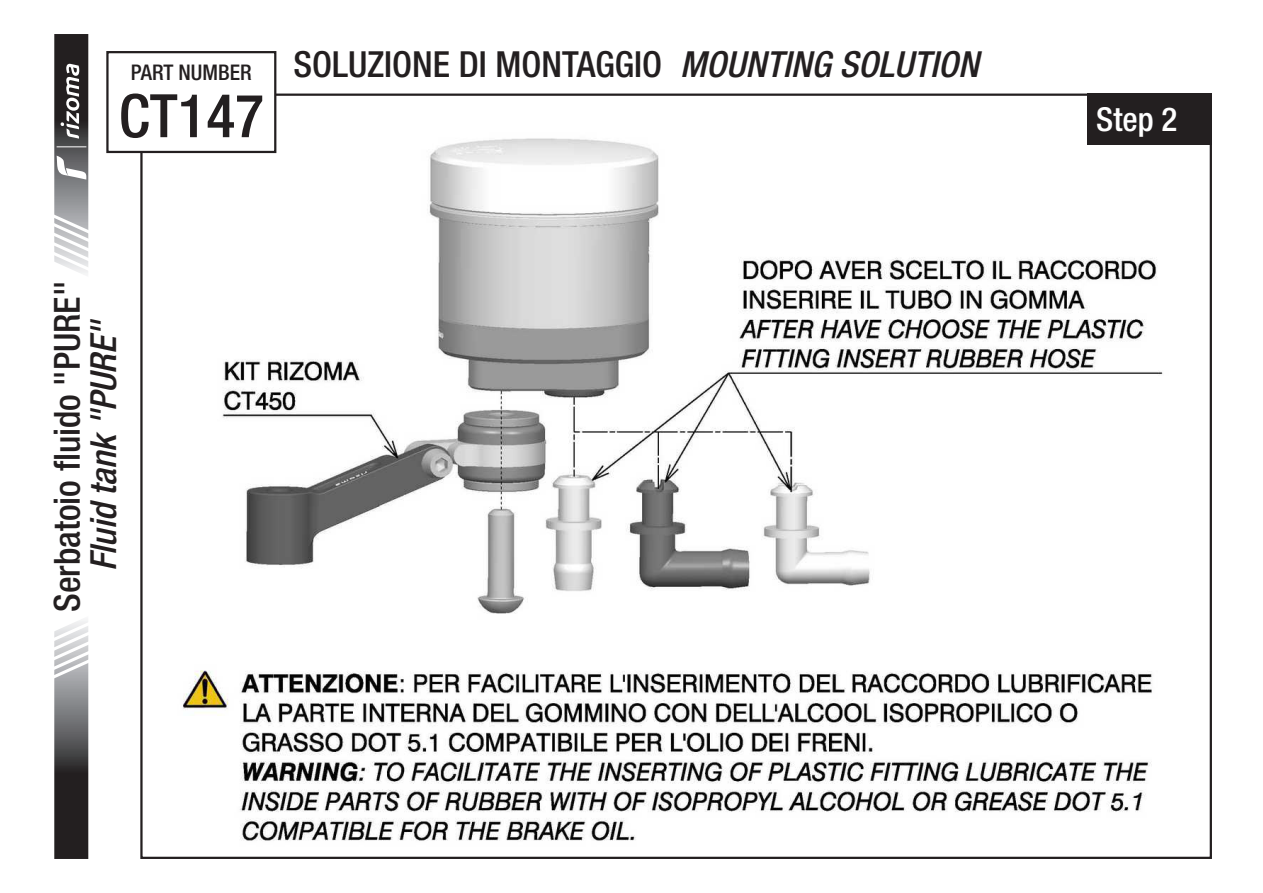
<style>
.page{position:relative;width:1263px;height:893px;background:#fff}
.page>*{position:absolute;margin:0;border:0;box-sizing:border-box;transform-origin:0 0}
.t1{font:500 condensed 60px "Helvetica Neue LT Std";color:#231f20}
.t2{font:500 condensed 36px "Helvetica Neue LT Std";color:#231f20}
.t3{font:italic 500 condensed 36px "Helvetica Neue LT Std";color:#231f20}
.t4{font:500 condensed 33px "Helvetica Neue LT Std";color:#fff}
.t5{font:500 condensed 21.6px "Helvetica Neue LT Std";color:#231f20}
.s1{font-style:italic}
</style>
<div class="page">
<img style="left:150px;top:104px;width:1013px;height:737px">
<div style="left:1088px;top:94px;width:124px;height:51px;background:#231f20"></div>
<svg style="left:54px;top:620px;width:35px;height:239px;background:#706f70"></svg>
<svg style="left:54px;top:34px;width:35px;height:240px"></svg>
<div style="left:107px;top:52px;width:168px;height:100px;background:#fff"></div>
<div style="left:106px;top:51px;width:170px;height:102px;border:2px solid #231f20"></div>
<p class="t5" style="left:131px;top:59px;width:122px">PART NUMBER</p>
<h1 class="t1" style="left:119px;top:80px;width:147px">CT147</h1>
<p class="t2" style="left:293px;top:42px;width:687px">SOLUZIONE DI MONTAGGIO <span class="s1">MOUNTING SOLUTION</span></p>
<p class="t2" style="left:46px;top:612px;width:333px;rotate:-90deg">Serbatoio fluido "PURE"</p>
<p class="t3" style="left:82px;top:571px;width:254px;rotate:-90deg">Fluid tank "PURE"</p>
<p class="t4" style="left:1096px;top:99px;width:83px">Step 2</p>
</div>
